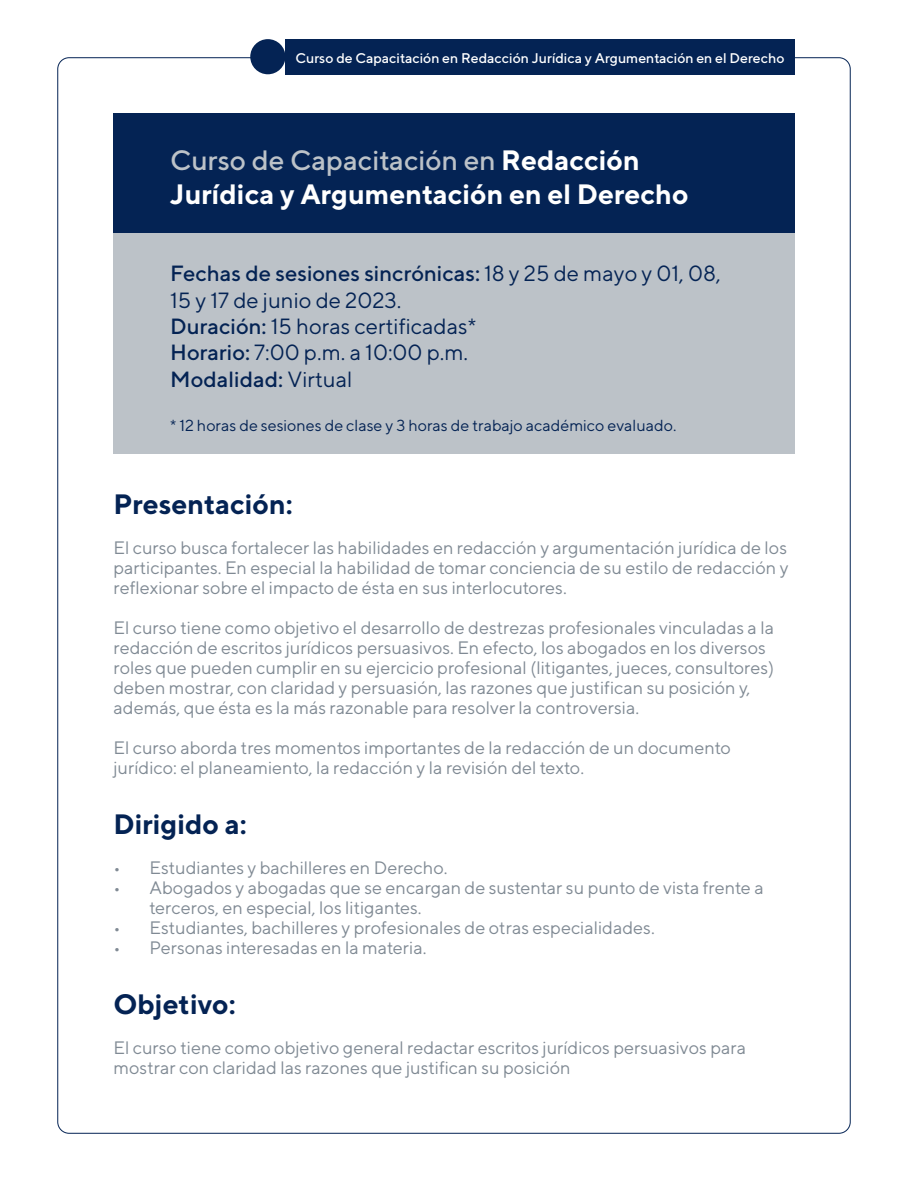
<style>
.page{position:relative;width:908px;height:1191px;background:#fff}
.page>*{position:absolute;margin:0;border:0;box-sizing:border-box;transform-origin:0 0}
.t1{font:700 28px/33.6px "TT Norms";color:#fff}
.t2{font:700 28px "TT Norms";color:#042354}
.t3{font:22px/26.4px "TT Norms";color:#042354}
.t4{font:18px/20px "TT Norms";color:#808a94}
.t5{font:16px "TT Norms";color:#042354}
.t6{font:500 14px "TT Norms";color:#fff}
.s1{font-weight:500;color:#bcc2c8}
.s2{font-weight:500}
</style>
<div class="page">
<div style="left:285px;top:39px;width:509px;height:35px;background:#042354"></div>
<div style="left:250px;top:39px;width:35px;height:35px;background:#042354;border-radius:50%"></div>
<div style="left:113px;top:113px;width:681px;height:120px;background:#042354"></div>
<div style="left:113px;top:233px;width:681px;height:220px;background:#bcc2c8"></div>
<p class="t6" style="left:295px;top:50px;width:490px">Curso de Capacitación en Redacción Jurídica y Argumentación en el Derecho</p>
<h1 class="t1" style="left:170px;top:143px;width:519px"><span class="s1">Curso de Capacitación en</span> Redacción<br>Jurídica y Argumentación en el Derecho</h1>
<p class="t3" style="left:170px;top:260px;width:552px"><span class="s2">Fechas de sesiones sincrónicas:</span> 18 y 25 de mayo y 01, 08,<br>15 y 17 de junio de 2023.<br><span class="s2">Duración:</span> 15 horas certificadas*<br><span class="s2">Horario:</span> 7:00 p.m. a 10:00 p.m.<br><span class="s2">Modalidad:</span> Virtual</p>
<p class="t5" style="left:170px;top:416px;width:507px">* 12 horas de sesiones de clase y 3 horas de trabajo académico evaluado.</p>
<h1 class="t2" style="left:113px;top:486px;width:181px">Presentación:</h1>
<p class="t4" style="left:113px;top:537px;width:676px;text-align:justify">El curso busca fortalecer las habilidades en redacción y argumentación jurídica de los participantes. En especial la habilidad de tomar conciencia de su estilo de redacción y reflexionar sobre el impacto de ésta en sus interlocutores.</p>
<p class="t4" style="left:113px;top:617px;width:662px">El curso tiene como objetivo el desarrollo de destrezas profesionales vinculadas a la redacción de escritos jurídicos persuasivos. En efecto, los abogados en los diversos roles que pueden cumplir en su ejercicio profesional (litigantes, jueces, consultores) deben mostrar, con claridad y persuasión, las razones que justifican su posición y, además, que ésta es la más razonable para resolver la controversia.</p>
<p class="t4" style="left:113px;top:737px;width:618px">El curso aborda tres momentos importantes de la redacción de un documento jurídico: el planeamiento, la redacción y la revisión del texto.</p>
<h1 class="t2" style="left:113px;top:806px;width:135px">Dirigido a:</h1>
<p class="t4" style="left:113px;top:857px;width:335px">• Estudiantes y bachilleres en Derecho.</p>
<p class="t4" style="left:149px;top:877px;width:615px;text-indent:-36px">• Abogados y abogadas que se encargan de sustentar su punto de vista frente a terceros, en especial, los litigantes.</p>
<p class="t4" style="left:113px;top:917px;width:542px">• Estudiantes, bachilleres y profesionales de otras especialidades.</p>
<p class="t4" style="left:113px;top:937px;width:314px">• Personas interesadas en la materia.</p>
<h1 class="t2" style="left:113px;top:986px;width:124px">Objetivo:</h1>
<p class="t4" style="left:113px;top:1037px;width:633px">El curso tiene como objetivo general redactar escritos jurídicos persuasivos para mostrar con claridad las razones que justifican su posición</p>
</div>
